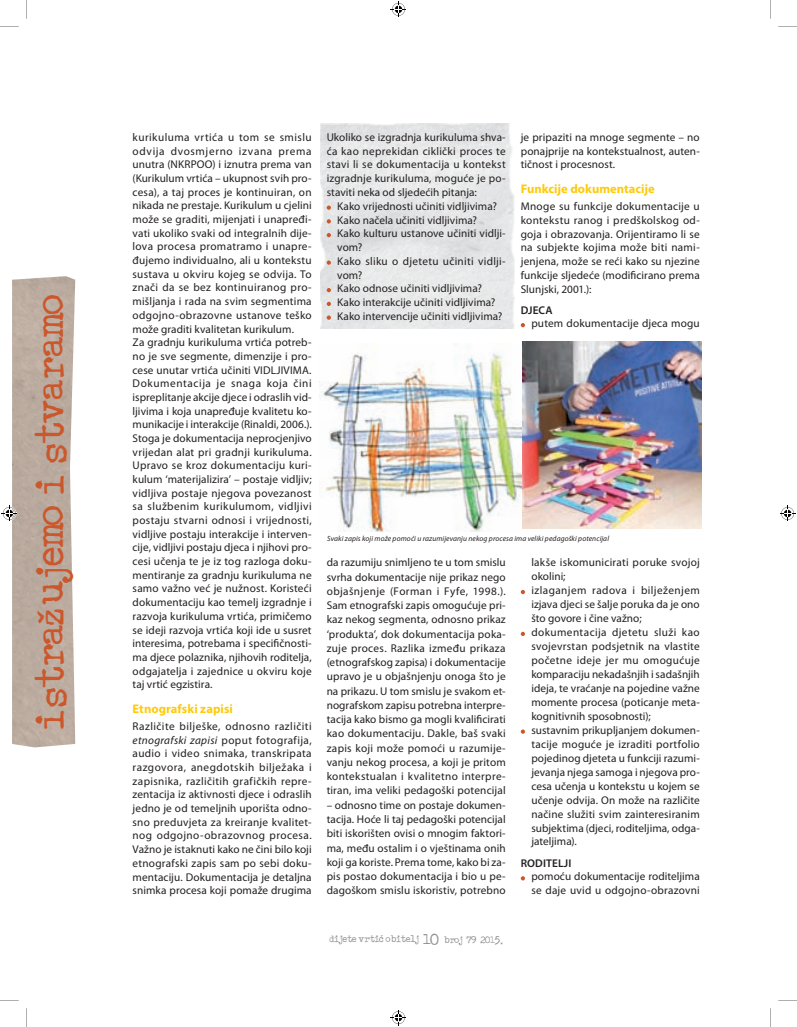
<style>
.page{position:relative;width:797px;height:1027px;background:#fff}
.page>*{position:absolute;margin:0;border:0;box-sizing:border-box;transform-origin:0 0}
.t1{font:31.25px "ACOUSTICBASSV";color:#cb572b}
.t2{font:700 12.5px "Myriad Pro";letter-spacing:.005em;color:#feca0a}
.t3{font:11.25px/13.6px "Myriad Pro";letter-spacing:.01em;color:#231f20;text-align:justify}
.t4{font:600 11.25px "Myriad Pro";letter-spacing:.01em;color:#231f20}
.t5{font:italic 7.5px "Myriad Pro";letter-spacing:.015em;color:#231f20}
.t6{font:7.5px "ACOUSTICBASSV";color:#939598}
.s1{font-style:italic}
.s2{font-size:12.5px}
</style>
<div class="page">
<img style="left:12px;top:276px;width:63px;height:471px">
<img style="left:320px;top:123px;width:195px;height:205px">
<svg style="left:521px;top:590px;width:4px;height:4px"></svg>
<svg style="left:521px;top:632px;width:4px;height:4px"></svg>
<svg style="left:521px;top:729px;width:4px;height:5px"></svg>
<svg style="left:521px;top:876px;width:4px;height:4px"></svg>
<svg style="left:327px;top:205px;width:4px;height:5px"></svg>
<svg style="left:327px;top:219px;width:4px;height:4px"></svg>
<svg style="left:327px;top:233px;width:4px;height:4px"></svg>
<svg style="left:327px;top:260px;width:4px;height:5px"></svg>
<svg style="left:327px;top:288px;width:4px;height:4px"></svg>
<svg style="left:327px;top:302px;width:4px;height:4px"></svg>
<svg style="left:327px;top:315px;width:4px;height:5px"></svg>
<svg style="left:521px;top:323px;width:4px;height:4px"></svg>
<img style="left:319px;top:343px;width:210px;height:189px">
<img style="left:523px;top:342px;width:178px;height:186px">
<svg style="left:770px;top:0;width:1px;height:19px"></svg>
<svg style="left:26px;top:0;width:1px;height:19px"></svg>
<svg style="left:778px;top:26px;width:19px;height:1px"></svg>
<svg style="left:0;top:26px;width:19px;height:1px"></svg>
<svg style="left:778px;top:1000px;width:19px;height:1px"></svg>
<svg style="left:0;top:1000px;width:19px;height:1px"></svg>
<svg style="left:770px;top:1008px;width:1px;height:19px"></svg>
<svg style="left:26px;top:1008px;width:1px;height:19px"></svg>
<svg style="left:391px;top:2px;width:15px;height:15px"></svg>
<svg style="left:391px;top:1010px;width:15px;height:15px"></svg>
<svg style="left:2px;top:506px;width:15px;height:15px"></svg>
<svg style="left:780px;top:506px;width:15px;height:15px"></svg>
<h1 class="t1" style="left:25px;top:732px;width:438px;rotate:-90deg">istražujemo i stvaramo</h1>
<p class="t3" style="left:133px;top:131px;width:180px;text-align:left">kurikuluma vrtića u tom se smislu odvija dvosmjerno izvana prema unutra (NKRPOO) i iznutra prema van (Kurikulum vrtića – ukupnost svih pro&shy;cesa), a taj proces je kontinuiran, on nikada ne prestaje. Kurikulum u cjelini može se graditi, mijenjati i unapređi&shy;vati ukoliko svaki od integralnih dije&shy;lova procesa promatramo i unapre&shy;đujemo individualno, ali u kontekstu sustava u okviru kojeg se odvija. To znači da se bez kontinuiranog pro&shy;mišljanja i rada na svim segmentima odgojno-obrazovne ustanove teško može graditi kvalitetan kurikulum.<br>Za gradnju kurikuluma vrtića potreb&shy;no je sve segmente, dimenzije i pro&shy;cese unutar vrtića učiniti VIDLJIVIMA.<br>Dokumentacija je snaga koja čini ispreplitanje akcije djece i odraslih vid&shy;ljivima i koja unapređuje kvalitetu ko&shy;munikacije i interakcije (Rinaldi, 2006.).<br>Stoga je dokumentacija neprocjenjivo vrijedan alat pri gradnji kurikuluma.<br>Upravo se kroz dokumentaciju kuri&shy;kulum ‘materijalizira’ – postaje vidljiv; vidljiva postaje njegova povezanost sa službenim kurikulumom, vidljivi postaju stvarni odnosi i vrijednosti, vidljive postaju interakcije i interven&shy;cije, vidljivi postaju djeca i njihovi pro&shy;cesi učenja te je iz tog razloga doku&shy;mentiranje za gradnju kurikuluma ne samo važno već je nužnost. Koristeći dokumentaciju kao temelj izgradnje i razvoja kurikuluma vrtića, primičemo se ideji razvoja vrtića koji ide u susret interesima, potrebama i specifičnosti&shy;ma djece polaznika, njihovih roditelja, odgajatelja i zajednice u okviru koje taj vrtić egzistira.</p>
<p class="t2" style="left:133px;top:700px;width:102px">Etnografski zapisi</p>
<p class="t3" style="left:133px;top:719px;width:180px">Različite bilješke, odnosno različiti <span class="s1">etnografski zapisi</span> poput fotografija, audio i video snimaka, transkripata razgovora, anegdotskih bilježaka i zapisnika, različitih grafičkih repre&shy;zentacija iz aktivnosti djece i odraslih jedno je od temeljnih uporišta odno&shy;sno preduvjeta za kreiranje kvalitet&shy;nog odgojno-obrazovnog procesa.<br>Važno je istaknuti kako ne čini bilo koji etnografski zapis sam po sebi doku&shy;mentaciju. Dokumentacija je detaljna snimka procesa koji pomaže drugima</p>
<p class="t3" style="left:327px;top:131px;width:180px">Ukoliko se izgradnja kurikuluma shva&shy;ća kao neprekidan ciklički proces te stavi li se dokumentacija u kontekst izgradnje kurikuluma, moguće je po&shy;staviti neka od sljedećih pitanja:</p>
<p class="t3" style="left:337px;top:199px;width:170px;text-align:left">Kako vrijednosti učiniti vidljivima?<br>Kako načela učiniti vidljivima?<br>Kako kulturu ustanove učiniti vidlji&shy;vom?<br>Kako sliku o djetetu učiniti vidlji&shy;vom?<br>Kako odnose učiniti vidljivima?<br>Kako interakcije učiniti vidljivima?<br>Kako intervencije učiniti vidljivima?</p>
<p class="t3" style="left:520px;top:131px;width:180px">je pripaziti na mnoge segmente – no ponajprije na kontekstualnost, auten&shy;tičnost i procesnost.</p>
<p class="t2" style="left:521px;top:181px;width:136px">Funkcije dokumentacije</p>
<p class="t3" style="left:521px;top:200px;width:180px">Mnoge su funkcije dokumentacije u kontekstu ranog i predškolskog od&shy;goja i obrazovanja. Orijentiramo li se na subjekte kojima može biti nami&shy;jenjena, može se reći kako su njezine funkcije sljedeće (modificirano prema Slunjski, 2001.):</p>
<p class="t4" style="left:521px;top:303px;width:33px">DJECA</p>
<p class="t3" style="left:531px;top:317px;width:170px">putem dokumentacije djeca mogu</p>
<p class="t5" style="left:327px;top:534px;width:283px">Svaki zapis koji može pomoći u razumijevanju nekog procesa ima veliki pedagoški potencijal</p>
<p class="t3" style="left:327px;top:556px;width:180px;line-height:14.2px">da razumiju snimljeno te u tom smislu svrha dokumentacije nije prikaz nego objašnjenje (Forman i Fyfe, 1998.).<br>Sam etnografski zapis omogućuje pri&shy;kaz nekog segmenta, odnosno prikaz ‘produkta’, dok dokumentacija poka&shy;zuje proces. Razlika između prikaza (etnografskog zapisa) i dokumentacije upravo je u objašnjenju onoga što je na prikazu. U tom smislu je svakom et&shy;nografskom zapisu potrebna interpre&shy;tacija kako bismo ga mogli kvalificirati kao dokumentaciju. Dakle, baš svaki zapis koji može pomoći u razumije&shy;vanju nekog procesa, a koji je pritom kontekstualan i kvalitetno interpre&shy;tiran, ima veliki pedagoški potencijal</p>
<p class="t3" style="left:327px;top:798px;width:180px;line-height:14.2px">– odnosno time on postaje dokumen&shy;tacija. Hoće li taj pedagoški potencijal biti iskorišten ovisi o mnogim faktori&shy;ma, među ostalim i o vještinama onih koji ga koriste. Prema tome, kako bi za&shy;pis postao dokumentacija i bio u pe&shy;dagoškom smislu iskoristiv, potrebno</p>
<p class="t6" style="left:329px;top:933px;width:179px">dijete vrtić obitelj <span class="s2">10</span> broj 79 2015.</p>
<p class="t3" style="left:531px;top:556px;width:170px;line-height:14px;text-align:left">lakše iskomunicirati poruke svojoj okolini;<br>izlaganjem radova i bilježenjem izjava djeci se šalje poruka da je ono što govore i čine važno; dokumentacija djetetu služi kao svojevrstan podsjetnik na vlastite početne ideje jer mu omogućuje komparaciju nekadašnjih i sadašnjih ideja, te vraćanje na pojedine važne momente procesa (poticanje meta&shy;kognitivnih sposobnosti); sustavnim prikupljanjem dokumen&shy;tacije moguće je izraditi portfolio pojedinog djeteta u funkciji razumi&shy;jevanja njega samoga i njegova pro&shy;cesa učenja u kontekstu u kojem se učenje odvija. On može na različite načine služiti svim zainteresiranim subjektima (djeci, roditeljima, odga&shy;jateljima).</p>
<p class="t4" style="left:521px;top:856px;width:52px">RODITELJI</p>
<p class="t3" style="left:531px;top:870px;width:170px;line-height:14px">pomoću dokumentacije roditeljima se daje uvid u odgojno-obrazovni</p>
</div>
